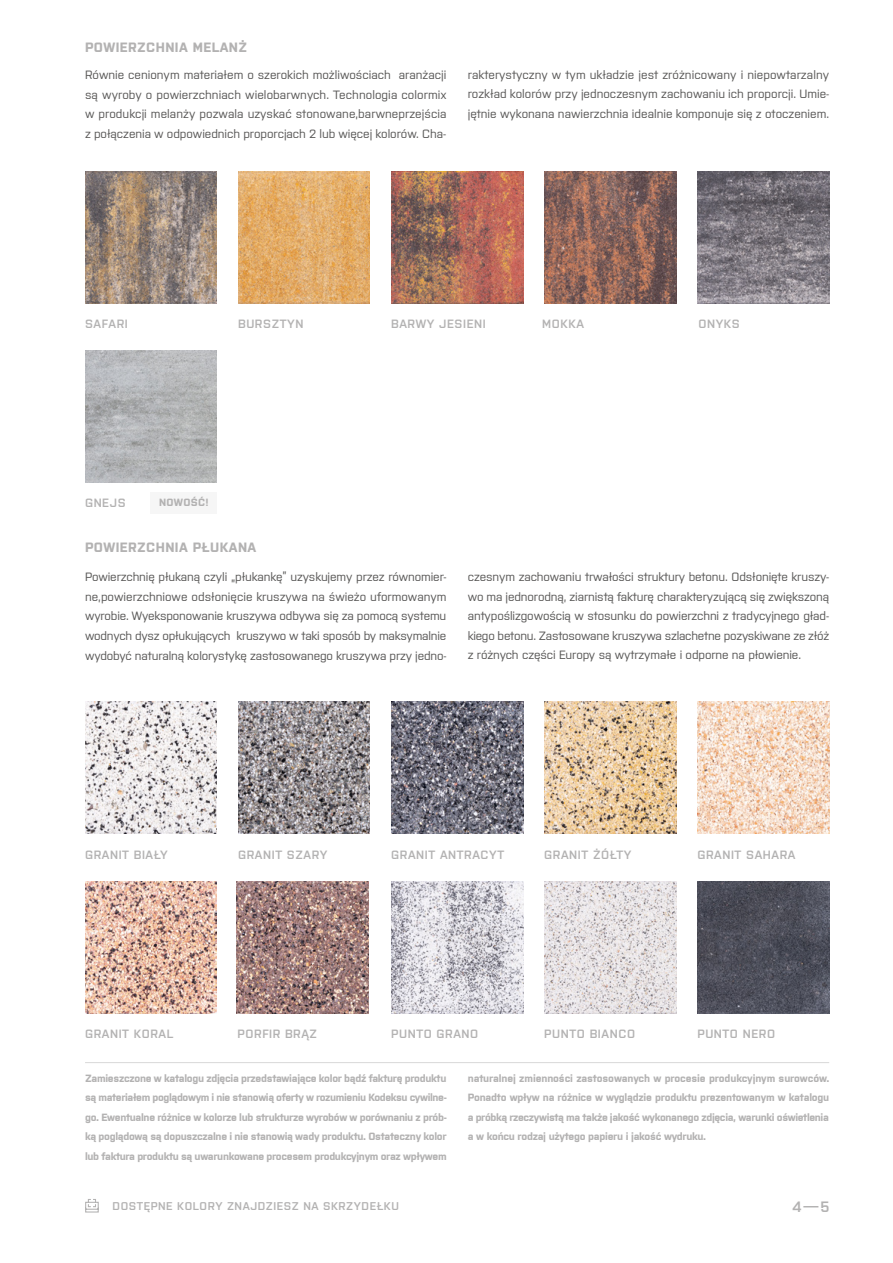
<style>
.page{position:relative;width:893px;height:1263px;background:#fff}
.page>*{position:absolute;margin:0;border:0;box-sizing:border-box;transform-origin:0 0}
.t1{font:600 15px "Purista";color:#b3b2b2}
.t2{font:700 13.5px "Purista";letter-spacing:.03em;color:#b3b2b2}
.t3{font:12px/19.5px "Purista";letter-spacing:-.005em;color:#585756;text-align:justify}
.t4{font:600 12px "Purista";letter-spacing:.05em;color:#b3b2b2}
.t5{font:600 11.25px "Purista";letter-spacing:.05em;color:#b3b2b2}
.t6{font:700 10.5px/19.5px "Purista";letter-spacing:-.03em;color:#b3b2b2;text-align:justify}
</style>
<div class="page">
<svg style="left:85px;top:1199px;width:14px;height:14px"></svg>
<hr style="left:85px;top:1062px;width:744px;height:1px;background:#dadada">
<img style="left:85px;top:171px;width:132px;height:132px">
<img style="left:85px;top:351px;width:132px;height:132px">
<img style="left:391px;top:171px;width:132px;height:132px">
<img style="left:238px;top:171px;width:132px;height:132px">
<img style="left:544px;top:171px;width:132px;height:132px">
<img style="left:697px;top:171px;width:132px;height:132px">
<img style="left:85px;top:702px;width:132px;height:131px">
<img style="left:85px;top:881px;width:132px;height:132px">
<img style="left:544px;top:702px;width:132px;height:131px">
<img style="left:697px;top:702px;width:132px;height:131px">
<img style="left:391px;top:702px;width:132px;height:131px">
<img style="left:238px;top:702px;width:132px;height:131px">
<img style="left:391px;top:881px;width:132px;height:132px">
<img style="left:544px;top:881px;width:132px;height:132px">
<img style="left:697px;top:881px;width:132px;height:132px">
<img style="left:237px;top:881px;width:132px;height:132px">
<div style="left:151px;top:492px;width:66px;height:22px;background:#f6f6f6"></div>
<p class="t2" style="left:85px;top:39px;width:164px">POWIERZCHNIA MELANŻ</p>
<p class="t3" style="left:85px;top:65px;width:363px">Równie cenionym materiałem o szerokich możliwościach aranżacji są wyroby o powierzchniach wielobarwnych. Technologia colormix w produkcji melanży pozwala uzyskać stonowane,barwneprzejścia z połączenia w odpowiednich proporcjach 2 lub więcej kolorów. Cha-</p>
<p class="t3" style="left:468px;top:65px;width:363px">rakterystyczny w tym układzie jest zróżnicowany i niepowtarzalny rozkład kolorów przy jednoczesnym zachowaniu ich proporcji. Umie&shy;jętnie wykonana nawierzchnia idealnie komponuje się z otoczeniem.</p>
<p class="t4" style="left:85px;top:317px;width:44px">SAFARI</p>
<p class="t4" style="left:238px;top:317px;width:67px">BURSZTYN</p>
<p class="t4" style="left:391px;top:317px;width:96px">BARWY JESIENI</p>
<p class="t4" style="left:542px;top:317px;width:43px">MOKKA</p>
<p class="t4" style="left:698px;top:317px;width:43px">ONYKS</p>
<p class="t4" style="left:85px;top:496px;width:42px">GNEJS</p>
<p class="t6" style="left:159px;top:492px;width:51px">NOWOŚĆ!</p>
<p class="t2" style="left:85px;top:540px;width:173px">POWIERZCHNIA PŁUKANA</p>
<p class="t3" style="left:85px;top:567px;width:363px">Powierzchnię płukaną czyli „płukankę” uzyskujemy przez równomier&shy;ne,powierzchniowe odsłonięcie kruszywa na świeżo uformowanym wyrobie. Wyeksponowanie kruszywa odbywa się za pomocą systemu wodnych dysz opłukujących kruszywo w taki sposób by maksymalnie wydobyć naturalną kolorystykę zastosowanego kruszywa przy jedno-</p>
<p class="t3" style="left:468px;top:567px;width:363px">czesnym zachowaniu trwałości struktury betonu. Odsłonięte kruszy&shy;wo ma jednorodną, ziarnistą fakturę charakteryzującą się zwiększoną antypoślizgowością w stosunku do powierzchni z tradycyjnego gład&shy;kiego betonu. Zastosowane kruszywa szlachetne pozyskiwane ze złóż z różnych części Europy są wytrzymałe i odporne na płowienie.</p>
<p class="t4" style="left:85px;top:848px;width:84px">GRANIT BIAŁY</p>
<p class="t4" style="left:238px;top:848px;width:91px">GRANIT SZARY</p>
<p class="t4" style="left:391px;top:848px;width:114px">GRANIT ANTRACYT</p>
<p class="t4" style="left:544px;top:848px;width:89px">GRANIT ŻÓŁTY</p>
<p class="t4" style="left:697px;top:848px;width:100px">GRANIT SAHARA</p>
<p class="t4" style="left:85px;top:1027px;width:90px">GRANIT KORAL</p>
<p class="t4" style="left:238px;top:1027px;width:81px">PORFIR BRĄZ</p>
<p class="t4" style="left:391px;top:1027px;width:89px">PUNTO GRANO</p>
<p class="t4" style="left:544px;top:1027px;width:92px">PUNTO BIANCO</p>
<p class="t4" style="left:697px;top:1027px;width:79px">PUNTO NERO</p>
<p class="t6" style="left:85px;top:1068px;width:363px">Zamieszczone w katalogu zdjęcia przedstawiające kolor bądź fakturę produktu są materiałem poglądowym i nie stanowią oferty w rozumieniu Kodeksu cywilne&shy;go. Ewentualne różnice w kolorze lub strukturze wyrobów w porównaniu z prób&shy;ką poglądową są dopuszczalne i nie stanowią wady produktu. Ostateczny kolor lub faktura produktu są uwarunkowane procesem produkcyjnym oraz wpływem</p>
<p class="t6" style="left:468px;top:1068px;width:363px">naturalnej zmienności zastosowanych w procesie produkcyjnym surowców.<br>Ponadto wpływ na różnice w wyglądzie produktu prezentowanym w katalogu a próbką rzeczywistą ma także jakość wykonanego zdjęcia, warunki oświetlenia a w końcu rodzaj użytego papieru i jakość wydruku.</p>
<p class="t5" style="left:113px;top:1200px;width:288px">DOSTĘPNE KOLORY ZNAJDZIESZ NA SKRZYDEŁKU</p>
<p class="t1" style="left:793px;top:1198px;width:39px">4—5</p>
</div>
